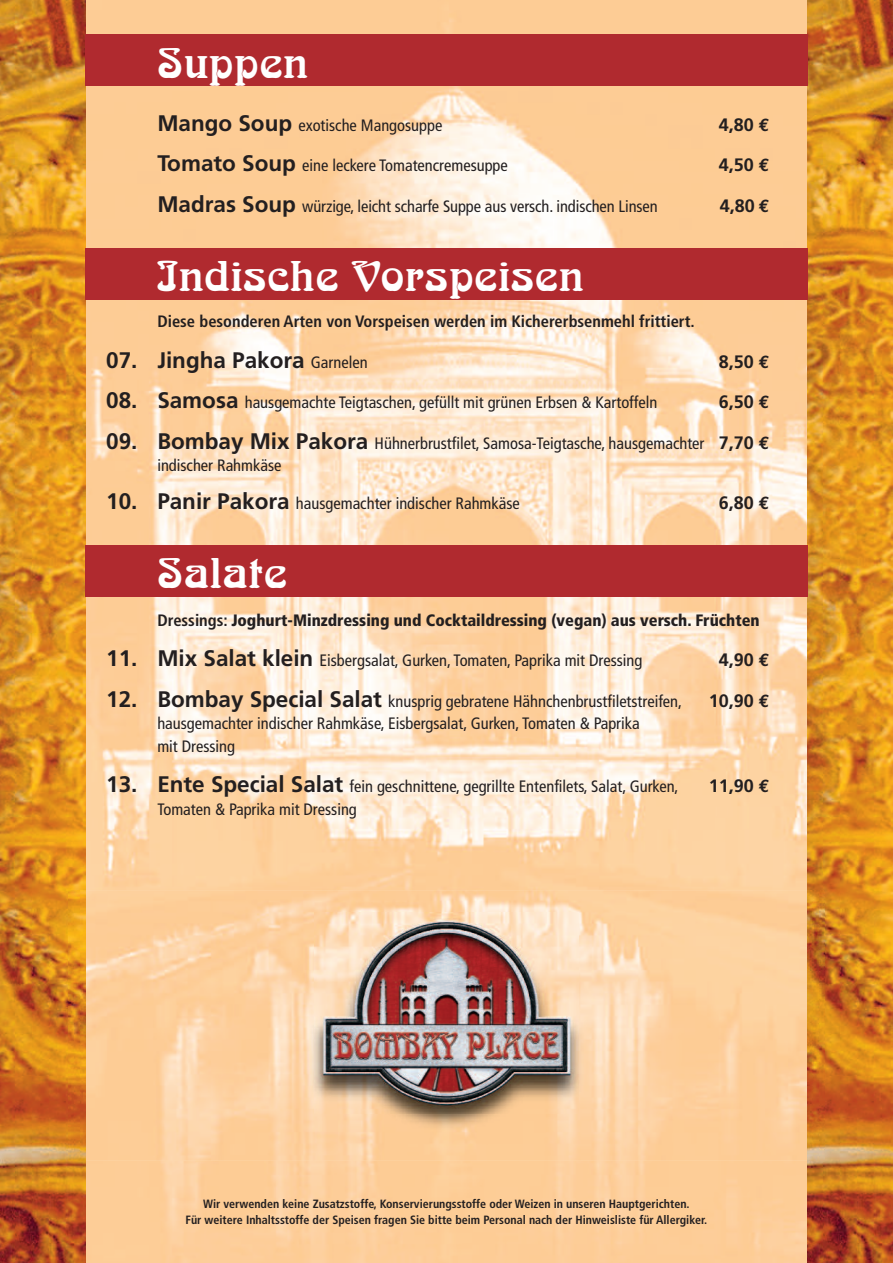
<style>
.page{position:relative;width:893px;height:1263px;background:#fff}
.page>*{position:absolute;margin:0;border:0;box-sizing:border-box;transform-origin:0 0}
.t1{font:45px "Arnold Boecklin";letter-spacing:.025em;color:#fff}
.t2{font:700 22.5px "Frutiger";color:#231f20}
.t3{font:700 18px "Frutiger";color:#231f20}
.t4{font:condensed 16.5px/22.5px "Frutiger";color:#231f20}
.t5{font:900 condensed 16.5px "Frutiger";color:#231f20}
.t6{font:700 condensed 16.5px "Frutiger";color:#231f20}
.t7{font:700 condensed 12px/16.5px "Frutiger";color:#231f20;text-align:center}
.s1{font-weight:700;font-stretch:normal;font-size:22.5px}
.s2{font-family:"Euro Mono"}
.s3{font-weight:400;font-stretch:condensed;font-size:16.5px}
.s4{font-weight:700;font-stretch:normal;font-size:18px}
.s5{font-family:"Euro Mono";font-weight:700;font-stretch:normal;font-size:18px}
.s6{font-weight:700}
</style>
<div class="page">
<img style="left:85px;top:0;width:723px;height:1263px">
<img style="left:0;top:0;width:85px;height:1263px">
<img style="left:808px;top:0;width:85px;height:1263px">
<div style="left:85px;top:34px;width:723px;height:51px;background:#b02a2f"></div>
<div style="left:85px;top:249px;width:723px;height:51px;background:#b02a2f"></div>
<div style="left:85px;top:546px;width:723px;height:51px;background:#b02a2f"></div>
<img style="left:68px;top:890px;width:756px;height:270px">
<img style="left:315px;top:912px;width:263px;height:201px">
<h1 class="t1" style="left:157px;top:36px;width:152px">Suppen</h1>
<p class="t4" style="left:157px;top:115px;width:287px"><span class="s1">Mango Soup</span> exotische Mangosuppe</p>
<p class="t3" style="left:719px;top:117px;width:52px">4,80 <span class="s2">€</span></p>
<p class="t4" style="left:157px;top:156px;width:352px"><span class="s1">Tomato Soup</span> eine leckere Tomatencremesuppe</p>
<p class="t3" style="left:719px;top:158px;width:52px">4,50 <span class="s2">€</span></p>
<p class="t4" style="left:157px;top:196px;width:502px"><span class="s1">Madras Soup</span> würzige, leicht scharfe Suppe aus versch. indischen Linsen</p>
<p class="t3" style="left:720px;top:198px;width:51px">4,80 <span class="s2">€</span></p>
<h1 class="t1" style="left:157px;top:249px;width:427px">Indische Vorspeisen</h1>
<p class="t6" style="left:157px;top:315px;width:539px">Diese besonderen Arten von Vorspeisen werden im Kichererbsenmehl frittiert.</p>
<h2 class="t2" style="left:106px;top:351px;width:263px">07. Jingha Pakora <span class="s3">Garnelen</span></h2>
<p class="t3" style="left:719px;top:354px;width:52px">8,50 <span class="s2">€</span></p>
<p class="t4" style="left:106px;top:393px;width:553px"><span class="s1">08. Samosa</span> hausgemachte Teigtaschen, gefüllt mit grünen Erbsen &amp; Kartoffeln</p>
<p class="t3" style="left:719px;top:395px;width:52px">6,50 <span class="s2">€</span></p>
<p class="t4" style="left:157px;top:433px;width:614px;text-indent:-51px"><span class="s1">09. Bombay Mix Pakora</span> Hühnerbrustfilet, Samosa-Teigtasche, hausgemachter <span class="s4">7,70</span> <span class="s5">€ </span>indischer Rahmkäse</p>
<p class="t4" style="left:106px;top:493px;width:415px"><span class="s1">10. Panir Pakora</span> hausgemachter indischer Rahmkäse</p>
<p class="t3" style="left:719px;top:495px;width:52px">6,80 <span class="s2">€</span></p>
<h1 class="t1" style="left:157px;top:546px;width:131px">Salate</h1>
<p class="t5" style="left:157px;top:613px;width:604px"><span class="s6">Dressings:</span> Joghurt-Minzdressing und Cocktaildressing (vegan) aus versch. Früchten</p>
<p class="t4" style="left:106px;top:651px;width:538px"><span class="s1">11. Mix Salat klein</span> Eisbergsalat, Gurken, Tomaten, Paprika mit Dressing</p>
<p class="t3" style="left:719px;top:653px;width:52px">4,90 <span class="s2">€</span></p>
<p class="t4" style="left:106px;top:691px;width:577px"><span class="s1">12. Bombay Special Salat</span> knusprig gebratene Hähnchenbrustfiletstreifen,</p>
<p class="t3" style="left:709px;top:693px;width:62px">10,90 <span class="s2">€</span></p>
<p class="t4" style="left:157px;top:714px;width:484px">hausgemachter indischer Rahmkäse, Eisbergsalat, Gurken, Tomaten &amp; Paprika mit Dressing</p>
<p class="t4" style="left:106px;top:777px;width:574px"><span class="s1">13. Ente Special Salat</span> fein geschnittene, gegrillte Entenfilets, Salat, Gurken,</p>
<p class="t3" style="left:709px;top:779px;width:62px">11,90 <span class="s2">€</span></p>
<p class="t4" style="left:157px;top:799px;width:201px">Tomaten &amp; Paprika mit Dressing</p>
<p class="t7" style="left:186px;top:1196px;width:523px">Wir verwenden keine Zusatzstoffe, Konservierungsstoffe oder Weizen in unseren Hauptgerichten.<br>Für weitere Inhaltsstoffe der Speisen fragen Sie bitte beim Personal nach der Hinweisliste für Allergiker.</p>
</div>
